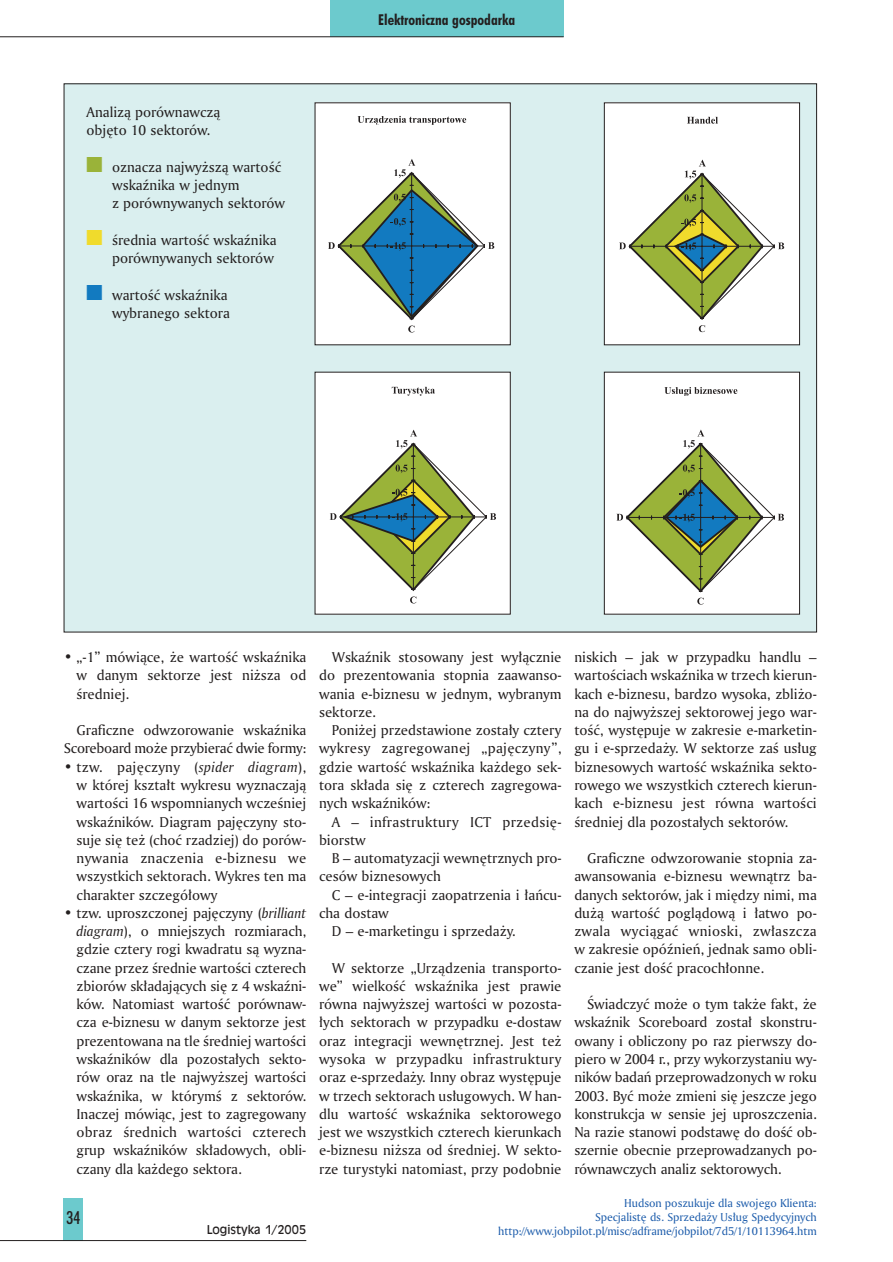
<style>
.page{position:relative;width:893px;height:1262px;background:#fff}
.page>*{position:absolute;margin:0;border:0;box-sizing:border-box;transform-origin:0 0}
.t1{font:500 condensed 18px "Futura PL";color:#231f1f}
.t2{font:15px/18.3px "Amerigo PL Roman A";color:#231f1f;text-align:justify}
.t3{font:15px/18.3px "Amerigo PL Roman A";letter-spacing:.02em;color:#231f1f}
.t4{font:700 condensed 15px "Futura PL";color:#231f1f}
.t5{font:12px/14.4px "Amerigo PL Roman A";letter-spacing:-.005em;color:#1f5eac;text-align:right}
.t6{font:12px "Incised 901 PL";color:#231f1f}
.s1{font-family:"Monotype Sorts";font-size:21px;color:#9ab339}
.s2{font-family:"Monotype Sorts";font-size:21px;color:#f0db2c}
.s3{font-family:"Monotype Sorts";font-size:21px;color:#127ac0}
.s4{font-family:"Amerigo PL Italic A"}
</style>
<div class="page">
<div style="left:64px;top:1198px;width:19px;height:42px;background:#6ccacd"></div>
<div style="left:330px;top:0;width:233px;height:37px;background:#6ccacd"></div>
<hr style="left:0;top:36px;width:563px;height:1px;background:#231f1f">
<hr style="left:0;top:1240px;width:306px;height:1px;background:#231f1f">
<div style="left:64px;top:84px;width:752px;height:548px;background:#daefef"></div>
<div style="left:315px;top:103px;width:195px;height:242px;background:#fff"></div>
<svg style="left:357px;top:116px;width:109px;height:9px"></svg>
<svg style="left:328px;top:159px;width:166px;height:173px"></svg>
<div style="left:604px;top:103px;width:195px;height:242px;background:#fff"></div>
<svg style="left:687px;top:117px;width:31px;height:7px"></svg>
<svg style="left:619px;top:160px;width:165px;height:172px"></svg>
<div style="left:315px;top:372px;width:195px;height:242px;background:#fff"></div>
<svg style="left:392px;top:387px;width:43px;height:9px"></svg>
<svg style="left:330px;top:429px;width:166px;height:174px"></svg>
<div style="left:604px;top:372px;width:195px;height:242px;background:#fff"></div>
<svg style="left:664px;top:387px;width:73px;height:9px"></svg>
<svg style="left:616px;top:429px;width:168px;height:175px"></svg>
<p class="t2" style="left:87px;top:104px;width:135px">Analizà porównawczà obj´to 10 sektorów.</p>
<p class="t2" style="left:112px;top:159px;width:174px;text-align:left;text-indent:-26px"><span class="s1">■</span> oznacza najwy˝szà wartoÊç wskaênika w jednym<br>z porównywanych sektorów</p>
<p class="t2" style="left:87px;top:232px;width:191px;text-align:right"><span class="s2">■</span> Êrednia wartoÊç wskaênika porównywanych sektorów</p>
<p class="t2" style="left:87px;top:287px;width:145px;text-align:right"><span class="s3">■</span> wartoÊç wskaênika wybranego sektora</p>
<p class="t4" style="left:378px;top:14px;width:138px">Elektroniczna gospodarka</p>
<p class="t2" style="left:77px;top:649px;width:231px;text-indent:-13px">• „-1” mówiàce, ˝e wartoÊç wskaênika w danym sektorze jest ni˝sza od Êredniej.</p>
<p class="t2" style="left:64px;top:722px;width:244px;text-align:right">Graficzne odwzorowanie wskaênika<br>Scoreboard mo˝e przybieraç dwie formy:</p>
<p class="t2" style="left:77px;top:759px;width:231px;text-indent:-13px">• tzw. paj´czyny (<span class="s4">spider diagram</span>), w której kszta∏t wykresu wyznaczajà wartoÊci 16 wspomnianych wczeÊniej wskaêników. Diagram paj´czyny sto&shy;suje si´ te˝ (choç rzadziej) do porów&shy;nywania znaczenia e-biznesu we wszystkich sektorach. Wykres ten ma charakter szczegó∏owy</p>
<p class="t2" style="left:77px;top:905px;width:231px;text-indent:-13px">• tzw. uproszczonej paj´czyny (<span class="s4">brilliant diagram</span>), o mniejszych rozmiarach, gdzie cztery rogi kwadratu sà wyzna&shy;czane przez Êrednie wartoÊci czterech zbiorów sk∏adajàcych si´ z 4 wskaêni&shy;ków. Natomiast wartoÊç porównaw&shy;cza e-biznesu w danym sektorze jest prezentowana na tle Êredniej wartoÊci wskaêników dla pozosta∏ych sekto&shy;rów oraz na tle najwy˝szej wartoÊci wskaênika, w którymÊ z sektorów.<br>Inaczej mówiàc, jest to zagregowany obraz Êrednich wartoÊci czterech grup wskaêników sk∏adowych, obli&shy;czany dla ka˝dego sektora.</p>
<p class="t1" style="left:66px;top:1211px;width:15px">34</p>
<p class="t6" style="left:207px;top:1225px;width:101px">Logistyka 1/2005</p>
<p class="t2" style="left:319px;top:649px;width:244px;text-indent:13px">Wskaênik stosowany jest wy∏àcznie do prezentowania stopnia zaawanso&shy;wania e-biznesu w jednym, wybranym sektorze.</p>
<p class="t2" style="left:319px;top:722px;width:244px;text-indent:13px">Poni˝ej przedstawione zosta∏y cztery wykresy zagregowanej „paj´czyny”, gdzie wartoÊç wskaênika ka˝dego sek&shy;tora sk∏ada si´ z czterech zagregowa&shy;nych wskaêników:</p>
<p class="t3" style="left:319px;top:813px;width:244px;text-indent:13px">A – infrastruktury ICT przedsi´- biorstw</p>
<p class="t2" style="left:319px;top:850px;width:244px;text-indent:13px">B – automatyzacji wewn´trznych pro&shy;cesów biznesowych</p>
<p class="t2" style="left:332px;top:886px;width:231px">C – e-integracji zaopatrzenia i ∏aƒcu-</p>
<p class="t2" style="left:319px;top:905px;width:71px">cha dostaw</p>
<p class="t2" style="left:332px;top:923px;width:185px">D – e-marketingu i sprzeda˝y.</p>
<p class="t2" style="left:319px;top:960px;width:244px;text-indent:13px">W sektorze „Urzàdzenia transporto&shy;we” wielkoÊç wskaênika jest prawie równa najwy˝szej wartoÊci w pozosta-∏ych sektorach w przypadku e-dostaw oraz integracji wewn´trznej. Jest te˝ wysoka w przypadku infrastruktury oraz e-sprzeda˝y. Inny obraz wyst´puje w trzech sektorach us∏ugowych. W han&shy;dlu wartoÊç wskaênika sektorowego jest we wszystkich czterech kierunkach e-biznesu ni˝sza od Êredniej. W sekto&shy;rze turystyki natomiast, przy podobnie</p>
<p class="t2" style="left:574px;top:649px;width:244px">niskich – jak w przypadku handlu – wartoÊciach wskaênika w trzech kierun&shy;kach e-biznesu, bardzo wysoka, zbli˝o&shy;na do najwy˝szej sektorowej jego war&shy;toÊç, wyst´puje w zakresie e-marketin&shy;gu i e-sprzeda˝y. W sektorze zaÊ us∏ug biznesowych wartoÊç wskaênika sekto&shy;rowego we wszystkich czterech kierun&shy;kach e-biznesu jest równa wartoÊci Êredniej dla pozosta∏ych sektorów.</p>
<p class="t2" style="left:574px;top:850px;width:244px;text-indent:13px">Graficzne odwzorowanie stopnia za&shy;awansowania e-biznesu wewnàtrz ba&shy;danych sektorów, jak i mi´dzy nimi, ma du˝à wartoÊç poglàdowà i ∏atwo po&shy;zwala wyciàgaç wnioski, zw∏aszcza w zakresie opóênieƒ, jednak samo obli&shy;czanie jest doÊç pracoch∏onne.</p>
<p class="t2" style="left:574px;top:996px;width:244px;text-indent:13px">Âwiadczyç mo˝e o tym tak˝e fakt, ˝e wskaênik Scoreboard zosta∏ skonstru&shy;owany i obliczony po raz pierwszy do&shy;piero w 2004 r., przy wykorzystaniu wy&shy;ników badaƒ przeprowadzonych w roku 2003. Byç mo˝e zmieni si´ jeszcze jego konstrukcja w sensie jej uproszczenia.<br>Na razie stanowi podstaw´ do doÊç ob&shy;szernie obecnie przeprowadzanych po&shy;równawczych analiz sektorowych.</p>
<p class="t5" style="left:498px;top:1196px;width:320px">Hudson poszukuje dla swojego Klienta:<br>Specjalist´ ds. Sprzeda˝y Us∏ug Spedycyjnych http://www.jobpilot.pl/misc/adframe/jobpilot/7d5/1/10113964.htm</p>
</div>
